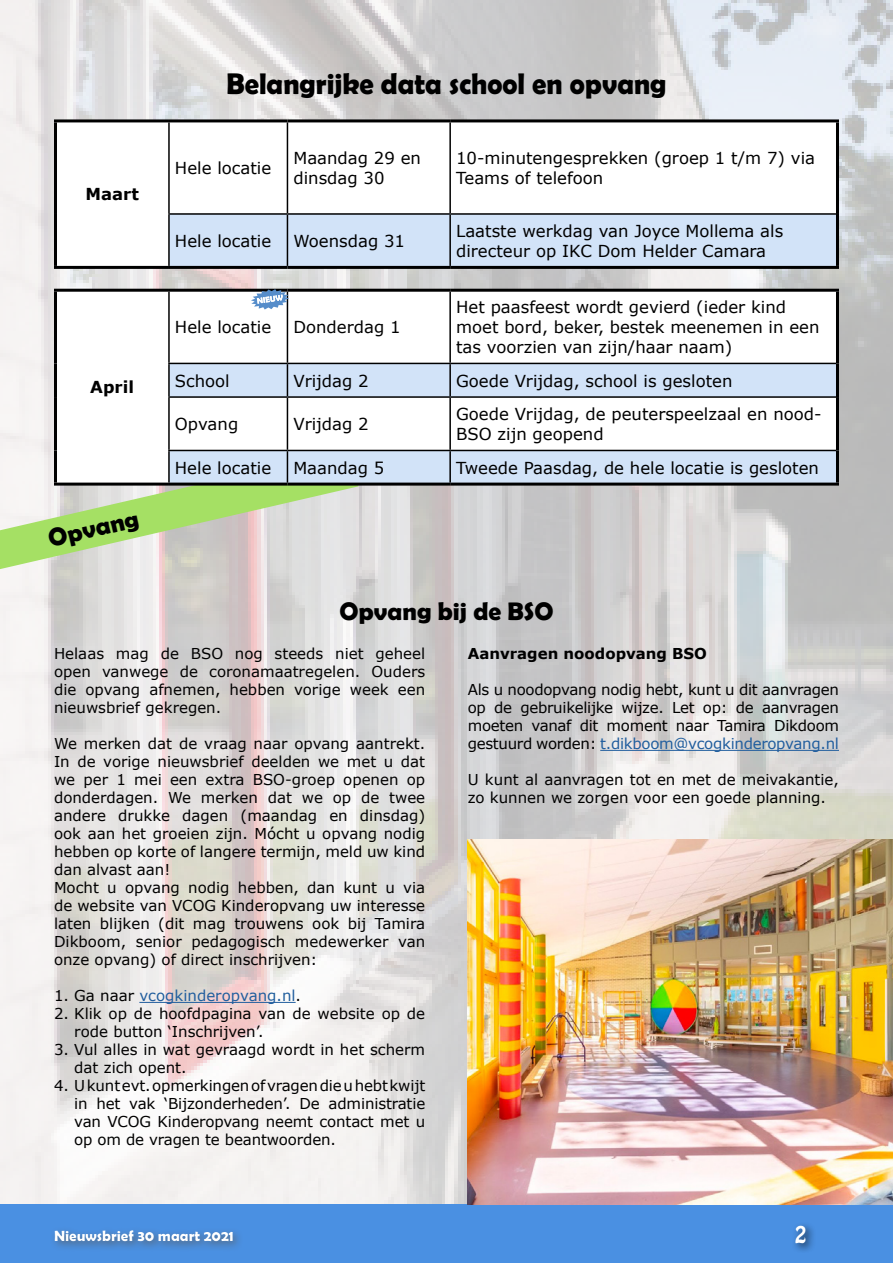
<style>
.page{position:relative;width:893px;height:1263px;background:#fff}
.page>*{position:absolute;margin:0;border:0;box-sizing:border-box;transform-origin:0 0}
.t1{font:700 30px "Berlin Sans FB Demi";color:#000;scale:.95 1}
.t2{font:700 25.5px "Berlin Sans FB Demi";color:#000}
.t3{font:21px "Hobo Std";color:#fff}
.t4{font:16.5px/19.8px "Verdana";color:#000}
.t5{font:700 16.5px "Verdana";color:#000}
.t6{font:15px/18px "Verdana";color:#000}
.t7{font:15px "Verdana";color:#215e9e}
.t8{font:700 15px "Berlin Sans FB Demi";color:#fff}
.t9{font:700 15px "Verdana";color:#000}
.s1{color:#000}
.s2{color:#215e9e}
</style>
<div class="page">
<img style="left:0;top:0;width:893px;height:1205px">
<div style="left:0;top:1205px;width:893px;height:58px;background:#4a90e2"></div>
<div style="left:761px;top:1203px;width:72px;height:60px;background:#fff;opacity:.75"></div>
<div style="left:52px;top:1204px;width:708px;height:59px;background:#fff;opacity:.75"></div>
<svg style="left:0;top:449px;width:359px;height:120px;background:#ccdeb3"></svg>
<svg style="left:57px;top:122px;width:779px;height:144px"></svg>
<div style="left:170px;top:215px;width:666px;height:51px;background:#d2e3f8"></div>
<hr style="left:54px;top:119px;width:115px;height:3px;background:#000">
<hr style="left:54px;top:122px;width:3px;height:92px;background:#000">
<hr style="left:169px;top:119px;width:118px;height:3px;background:#000">
<hr style="left:287px;top:119px;width:163px;height:3px;background:#000">
<hr style="left:450px;top:119px;width:389px;height:3px;background:#000">
<hr style="left:836px;top:122px;width:3px;height:92px;background:#000">
<hr style="left:54px;top:214px;width:3px;height:52px;background:#000">
<hr style="left:836px;top:214px;width:3px;height:52px;background:#000">
<hr style="left:54px;top:266px;width:115px;height:3px;background:#000">
<hr style="left:169px;top:266px;width:118px;height:3px;background:#000">
<hr style="left:287px;top:266px;width:163px;height:3px;background:#000">
<hr style="left:450px;top:266px;width:389px;height:3px;background:#000">
<hr style="left:168px;top:122px;width:2px;height:91px;background:#000">
<hr style="left:287px;top:122px;width:1px;height:91px;background:#000">
<hr style="left:449px;top:122px;width:2px;height:91px;background:#000">
<hr style="left:168px;top:213px;width:119px;height:2px;background:#000">
<hr style="left:168px;top:215px;width:2px;height:51px;background:#000">
<hr style="left:287px;top:213px;width:163px;height:2px;background:#000">
<hr style="left:287px;top:215px;width:1px;height:51px;background:#000">
<hr style="left:450px;top:213px;width:386px;height:2px;background:#000">
<hr style="left:449px;top:215px;width:2px;height:51px;background:#000">
<svg style="left:57px;top:292px;width:779px;height:191px"></svg>
<svg style="left:170px;top:364px;width:666px;height:119px;fill:#d2e3f8"></svg>
<hr style="left:54px;top:289px;width:115px;height:3px;background:#000">
<hr style="left:54px;top:292px;width:3px;height:71px;background:#000">
<hr style="left:169px;top:289px;width:118px;height:3px;background:#000">
<hr style="left:287px;top:289px;width:163px;height:3px;background:#000">
<hr style="left:450px;top:289px;width:389px;height:3px;background:#000">
<hr style="left:836px;top:292px;width:3px;height:71px;background:#000">
<hr style="left:54px;top:363px;width:3px;height:34px;background:#000">
<hr style="left:836px;top:363px;width:3px;height:34px;background:#000">
<hr style="left:54px;top:397px;width:3px;height:53px;background:#000">
<hr style="left:836px;top:397px;width:3px;height:53px;background:#000">
<hr style="left:54px;top:450px;width:3px;height:33px;background:#000">
<hr style="left:836px;top:450px;width:3px;height:33px;background:#000">
<hr style="left:54px;top:483px;width:115px;height:3px;background:#000">
<hr style="left:169px;top:483px;width:118px;height:3px;background:#000">
<hr style="left:287px;top:483px;width:163px;height:3px;background:#000">
<hr style="left:450px;top:483px;width:389px;height:3px;background:#000">
<hr style="left:168px;top:292px;width:2px;height:71px;background:#000">
<hr style="left:287px;top:292px;width:1px;height:71px;background:#000">
<hr style="left:449px;top:292px;width:2px;height:71px;background:#000">
<hr style="left:168px;top:363px;width:119px;height:1px;background:#000">
<hr style="left:168px;top:364px;width:2px;height:32px;background:#000">
<hr style="left:287px;top:363px;width:163px;height:1px;background:#000">
<hr style="left:287px;top:364px;width:1px;height:32px;background:#000">
<hr style="left:450px;top:363px;width:386px;height:1px;background:#000">
<hr style="left:449px;top:364px;width:2px;height:32px;background:#000">
<hr style="left:168px;top:396px;width:119px;height:2px;background:#000">
<hr style="left:168px;top:398px;width:2px;height:52px;background:#000">
<hr style="left:287px;top:396px;width:163px;height:2px;background:#000">
<hr style="left:287px;top:398px;width:1px;height:52px;background:#000">
<hr style="left:450px;top:396px;width:386px;height:2px;background:#000">
<hr style="left:449px;top:398px;width:2px;height:52px;background:#000">
<hr style="left:168px;top:450px;width:119px;height:1px;background:#000">
<hr style="left:168px;top:451px;width:2px;height:32px;background:#000">
<hr style="left:287px;top:450px;width:163px;height:1px;background:#000">
<hr style="left:287px;top:451px;width:1px;height:32px;background:#000">
<hr style="left:450px;top:450px;width:386px;height:1px;background:#000">
<hr style="left:449px;top:451px;width:2px;height:32px;background:#000">
<svg style="left:251px;top:289px;width:38px;height:20px"></svg>
<hr style="left:139px;top:1002px;width:157px;height:1px;background:#215e9e">
<hr style="left:600px;top:750px;width:239px;height:1px;background:#215e9e">
<img style="left:468px;top:839px;width:425px;height:366px">
<p class="t5" style="left:86px;top:184px;width:55px">Maart</p>
<p class="t5" style="left:90px;top:377px;width:45px">April</p>
<h2 class="t2" style="left:45px;top:524px;width:94px;rotate:-13deg">Opvang</h2>
<h1 class="t1" style="left:226px;top:66px;width:465px">Belangrijke data school en opvang</h1>
<p class="t4" style="left:175px;top:158px;width:98px">Hele locatie</p>
<p class="t4" style="left:293px;top:148px;width:129px">Maandag 29 en dinsdag 30</p>
<p class="t4" style="left:456px;top:148px;width:360px">10-minutengesprekken (groep 1 t/m 7) via<br>Teams of telefoon</p>
<p class="t4" style="left:175px;top:231px;width:98px">Hele locatie</p>
<p class="t4" style="left:293px;top:231px;width:113px">Woensdag 31</p>
<p class="t4" style="left:456px;top:221px;width:329px">Laatste werkdag van Joyce Mollema als directeur op IKC Dom Helder Camara</p>
<p class="t4" style="left:175px;top:317px;width:98px">Hele locatie</p>
<p class="t4" style="left:293px;top:317px;width:109px">Donderdag 1</p>
<p class="t4" style="left:456px;top:297px;width:365px">Het paasfeest wordt gevierd (ieder kind moet bord, beker, bestek meenemen in een tas voorzien van zijn/haar naam)</p>
<p class="t4" style="left:175px;top:370px;width:56px">School</p>
<p class="t4" style="left:293px;top:370px;width:77px">Vrijdag 2</p>
<p class="t4" style="left:456px;top:370px;width:278px">Goede Vrijdag, school is gesloten</p>
<p class="t4" style="left:175px;top:414px;width:65px">Opvang</p>
<p class="t4" style="left:293px;top:414px;width:77px">Vrijdag 2</p>
<p class="t4" style="left:456px;top:404px;width:367px">Goede Vrijdag, de peuterspeelzaal en nood-<br>BSO zijn geopend</p>
<p class="t4" style="left:175px;top:457px;width:98px">Hele locatie</p>
<p class="t4" style="left:293px;top:457px;width:92px">Maandag 5</p>
<p class="t4" style="left:456px;top:457px;width:364px">Tweede Paasdag, de hele locatie is gesloten</p>
<h2 class="t2" style="left:339px;top:596px;width:216px">Opvang bij de BSO</h2>
<p class="t6" style="left:54px;top:644px;width:373px;text-align:justify">Helaas mag de BSO nog steeds niet geheel open vanwege de coronamaatregelen. Ouders die opvang afnemen, hebben vorige week een nieuwsbrief gekregen.</p>
<p class="t6" style="left:54px;top:734px;width:373px">We merken dat de vraag naar opvang aantrekt.<br>In de vorige nieuwsbrief deelden we met u dat we per 1 mei een extra BSO-groep openen op donderdagen. We merken dat we op de twee andere drukke dagen (maandag en dinsdag) ook aan het groeien zijn. Mócht u opvang nodig hebben op korte of langere termijn, meld uw kind dan alvast aan!<br>Mocht u opvang nodig hebben, dan kunt u via de website van VCOG Kinderopvang uw interesse laten blijken (dit mag trouwens ook bij Tamira Dikboom, senior pedagogisch medewerker van onze opvang) of direct inschrijven:</p>
<p class="t7" style="left:54px;top:985px;width:249px"><span class="s1">1. Ga naar</span> vcogkinderopvang.nl<span class="s1">.</span></p>
<p class="t6" style="left:74px;top:1004px;width:352px;text-indent:-20px">2. Klik op de hoofdpagina van de website op de rode button ‘Inschrijven’.</p>
<p class="t6" style="left:74px;top:1040px;width:352px;text-indent:-20px">3. Vul alles in wat gevraagd wordt in het scherm dat zich opent.</p>
<p class="t6" style="left:74px;top:1076px;width:353px;text-align:justify;text-indent:-20px">4. U kunt evt. opmerkingen of vragen die u hebt kwijt in het vak ‘Bijzonderheden’. De administratie van VCOG Kinderopvang neemt contact met u op om de vragen te beantwoorden.</p>
<p class="t9" style="left:468px;top:644px;width:241px">Aanvragen noodopvang BSO</p>
<p class="t6" style="left:468px;top:680px;width:373px;text-align:justify">Als u noodopvang nodig hebt, kunt u dit aanvragen op de gebruikelijke wijze. Let op: de aanvragen moeten vanaf dit moment naar Tamira Dikdoom gestuurd worden: <span class="s2">t.dikboom@vcogkinderopvang.nl</span></p>
<p class="t6" style="left:468px;top:770px;width:373px">U kunt al aanvragen tot en met de meivakantie, zo kunnen we zorgen voor een goede planning.</p>
<p class="t8" style="left:54px;top:1227px;width:181px">Nieuwsbrief 30 maart 2021</p>
<h3 class="t3" style="left:794px;top:1220px;width:14px">2</h3>
</div>
